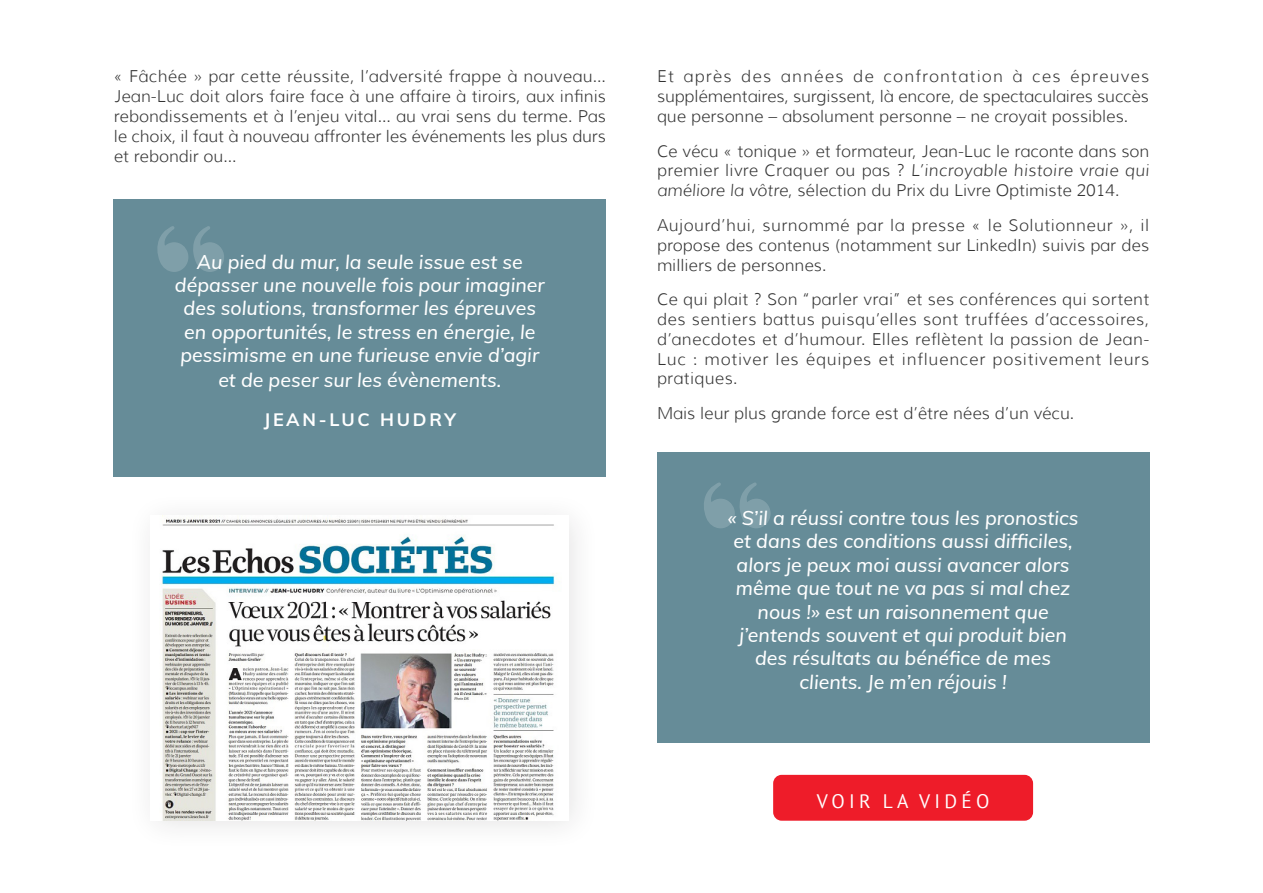
<style>
.page{position:relative;width:1263px;height:893px;background:#fff}
.page>*{position:absolute;margin:0;border:0;box-sizing:border-box;transform-origin:0 0}
.Pages_-_Paragraphe{font:italic 500 19.5px/23.4px "Muli";color:#fff;text-align:center}
.Page_de_couv_-_Sous{font:19.5px "PT Sans";letter-spacing:.22em;color:#fff}
.Pages_-_Paragraphe-2{font:700 18px "Muli";letter-spacing:.15em;color:#fff}
.Pages_-_Paragraphe-3{font:300 16.5px/19.8px "Muli";color:#333;text-align:justify}
.s1{font-style:italic}
</style>
<div class="page">
<div style="left:114px;top:199px;width:492px;height:277px;background:#668c98"></div>
<svg style="left:157px;top:226px;width:67px;height:46px"></svg>
<img style="left:162px;top:519px;width:393px;height:302px">
<div style="left:657px;top:452px;width:492px;height:290px;background:#668c98"></div>
<svg style="left:704px;top:482px;width:66px;height:46px"></svg>
<div style="left:773px;top:775px;width:260px;height:46px;background:#ee1c29;border-radius:9px"></div>
<p class="Pages_-_Paragraphe-3" style="left:114px;top:67px;width:494px">« Fâchée » par cette réussite, l’adversité frappe à nouveau… Jean-Luc doit alors faire face à une affaire à tiroirs, aux infinis rebondissements et à l’enjeu vital… au vrai sens du terme. Pas le choix, il faut à nouveau affronter les événements les plus durs et rebondir ou…</p>
<p class="Pages_-_Paragraphe-3" style="left:657px;top:67px;width:494px">Et après des années de confrontation à ces épreuves supplémentaires, surgissent, là encore, de spectaculaires succès que personne – absolument personne – ne croyait possibles.</p>
<p class="Pages_-_Paragraphe-3" style="left:657px;top:141px;width:494px">Ce vécu « tonique » et formateur, Jean-Luc le raconte dans son premier livre Craquer ou pas ? <span class="s1">L’incroyable histoire vraie qui améliore la vôtre</span>, sélection du Prix du Livre Optimiste 2014.</p>
<p class="Pages_-_Paragraphe-3" style="left:657px;top:215px;width:494px">Aujourd’hui, surnommé par la presse « le Solutionneur », il propose des contenus (notamment sur LinkedIn) suivis par des milliers de personnes.</p>
<p class="Pages_-_Paragraphe-3" style="left:657px;top:290px;width:494px">Ce qui plait ? Son “parler vrai” et ses conférences qui sortent des sentiers battus puisqu’elles sont truffées d’accessoires, d’anecdotes et d’humour. Elles reflètent la passion de Jean-Luc : motiver les équipes et influencer positivement leurs pratiques.</p>
<p class="Pages_-_Paragraphe-3" style="left:657px;top:403px;width:419px">Mais leur plus grande force est d’être nées d’un vécu.</p>
<p class="Pages_-_Paragraphe" style="left:175px;top:249px;width:371px">Au pied du mur, la seule issue est se dépasser une nouvelle fois pour imaginer des solutions, transformer les épreuves en opportunités, le stress en énergie, le pessimisme en une furieuse envie d’agir</p>
<p class="Pages_-_Paragraphe" style="left:218px;top:368px;width:284px">et de peser sur les évènements.</p>
<p class="Pages_-_Paragraphe-2" style="left:264px;top:406px;width:193px">JEAN-LUC HUDRY</p>
<p class="Pages_-_Paragraphe" style="left:728px;top:505px;width:352px">« S’il a réussi contre tous les pronostics et dans des conditions aussi difficiles, alors je peux moi aussi avancer alors même que tout ne va pas si mal chez nous !» est un raisonnement que j’entends souvent et qui produit bien des résultats au bénéfice de mes clients. Je m’en réjouis !</p>
<p class="Page_de_couv_-_Sous" style="left:817px;top:788px;width:174px">VOIR LA VIDÉO</p>
</div>
